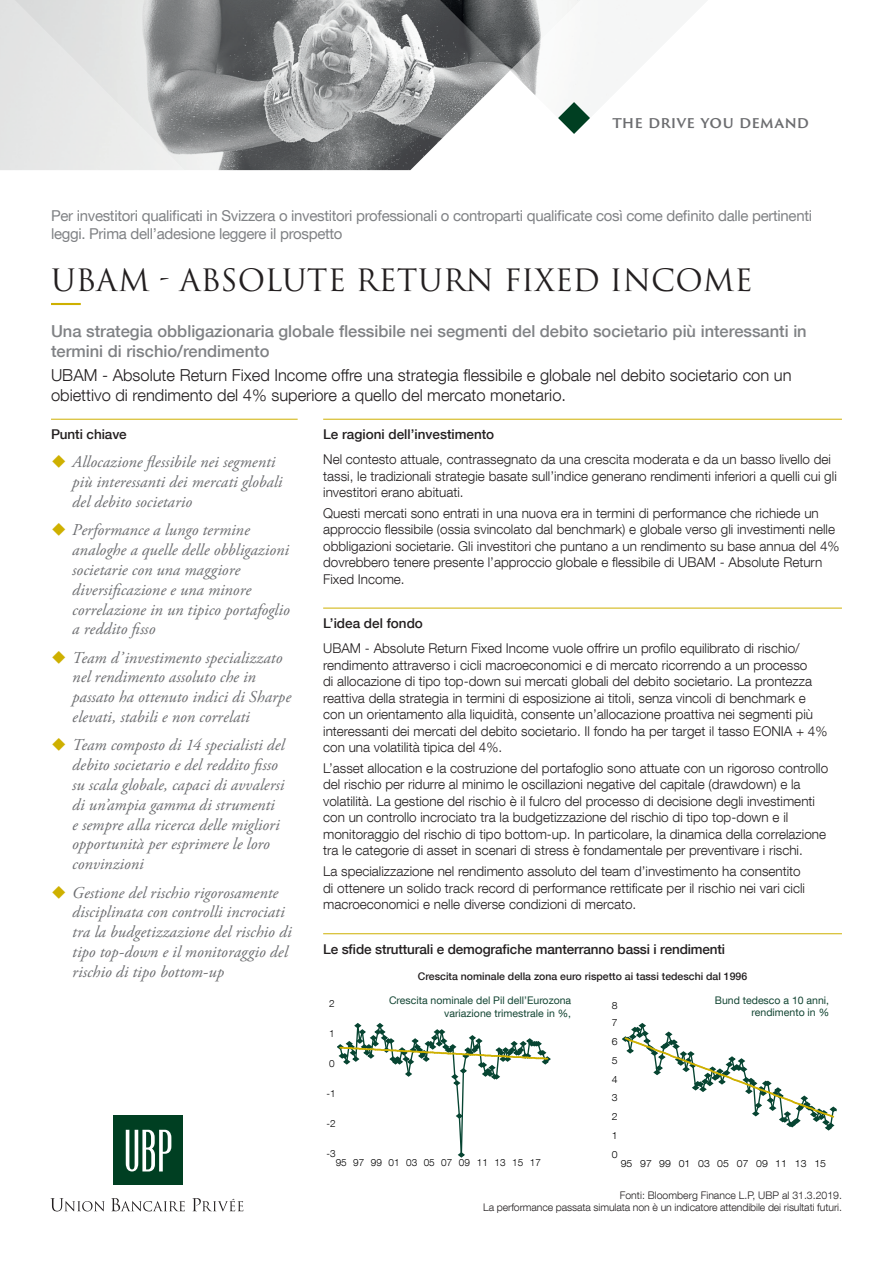
<style>
.page{position:relative;width:893px;height:1263px;background:#fff}
.page>*{position:absolute;margin:0;border:0;box-sizing:border-box;transform-origin:0 0}
.nom_du_fonds{font:30px "Trajan Pro 3";color:#231f20}
.t1{font:italic 16.5px/19.8px "Adobe Garamond Pro";letter-spacing:.005em;color:#6c6d70}
.Texte_Intro{font:300 16.5px/19.8px "Helvetica Neue LT Com";color:#231f20}
.Texte_Intro-2{font:500 16.5px/19.8px "Helvetica Neue LT Com";color:#808285}
.Tagline{font:600 15.45px "Trajan Sans Pro";letter-spacing:.005em;color:#6c6d70}
.t2{font:15px/18px "Helvetica Neue LT Com";letter-spacing:-.02em;color:#808285}
.Texte{font:300 13.5px/16.5px "Helvetica Neue LT Com";color:#231f20}
.Titre_Niv_2{font:500 13.5px "Helvetica Neue LT Com";letter-spacing:-.01em;color:#231f20}
.Sources{font:300 10.5px "Helvetica Neue LT Com";letter-spacing:-.01em;color:#231f20}
.Sources-2{font:10.5px/12.6px "Helvetica Neue LT Com";color:#144634;text-align:right}
.Texte-2{font:500 10.5px "Helvetica Neue LT Com";color:#231f20}
.t3{font:300 9.9px "Helvetica Neue LT Com";letter-spacing:.005em;color:#000001}
.t4{font:300 9.9px "Helvetica Neue LT Com";letter-spacing:.005em;color:#000001;scale:1.06 1}
</style>
<div class="page">
<svg style="left:50px;top:1198px;width:55px;height:13px"></svg>
<svg style="left:111px;top:1198px;width:74px;height:13px"></svg>
<svg style="left:192px;top:1198px;width:51px;height:13px"></svg>
<div style="left:113px;top:1116px;width:70px;height:69px;background:#003f22"></div>
<svg style="left:126px;top:1130px;width:45px;height:41px"></svg>
<hr style="left:51px;top:303px;width:30px;height:2px;background:#ceb000">
<hr style="left:323px;top:419px;width:519px;height:1px;background:#ceb000">
<hr style="left:323px;top:608px;width:519px;height:1px;background:#ceb000">
<hr style="left:51px;top:419px;width:247px;height:1px;background:#ceb000">
<hr style="left:323px;top:933px;width:519px;height:1px;background:#ceb000">
<svg style="left:185px;top:0;width:325px;height:170px;background:#929394"></svg>
<svg style="left:0;top:0;width:185px;height:170px;background:#d6d7d7"></svg>
<svg style="left:510px;top:0;width:142px;height:134px"></svg>
<svg style="left:337px;top:1023px;width:214px;height:134px"></svg>
<svg style="left:622px;top:1023px;width:215px;height:108px"></svg>
<p class="Tagline" style="left:612px;top:111px;width:198px">THE DRIVE YOU DEMAND</p>
<p class="t2" style="left:51px;top:206px;width:763px">Per investitori qualificati in Svizzera o investitori professionali o controparti qualificate così come definito dalle pertinenti leggi. Prima dell’adesione leggere il prospetto</p>
<p class="nom_du_fonds" style="left:51px;top:260px;width:703px">UBAM - ABSOLUTE RETURN FIXED INCOME</p>
<p class="Texte_Intro-2" style="left:51px;top:321px;width:757px">Una strategia obbligazionaria globale flessibile nei segmenti del debito societario più interessanti in termini di rischio/rendimento</p>
<p class="Texte_Intro" style="left:51px;top:365px;width:742px">UBAM - Absolute Return Fixed Income offre una strategia flessibile e globale nel debito societario con un obiettivo di rendimento del 4% superiore a quello del mercato monetario.</p>
<p class="Titre_Niv_2" style="left:323px;top:426px;width:173px">Le ragioni dell’investimento</p>
<p class="Texte" style="left:323px;top:451px;width:515px">Nel contesto attuale, contrassegnato da una crescita moderata e da un basso livello dei tassi, le tradizionali strategie basate sull’indice generano rendimenti inferiori a quelli cui gli investitori erano abituati.</p>
<p class="Texte" style="left:323px;top:505px;width:518px">Questi mercati sono entrati in una nuova era in termini di performance che richiede un approccio flessibile (ossia svincolato dal benchmark) e globale verso gli investimenti nelle obbligazioni societarie. Gli investitori che puntano a un rendimento su base annua del 4% dovrebbero tenere presente l’approccio globale e flessibile di UBAM - Absolute Return Fixed Income.</p>
<p class="Titre_Niv_2" style="left:323px;top:615px;width:101px">L’idea del fondo</p>
<p class="Texte" style="left:323px;top:640px;width:506px">UBAM - Absolute Return Fixed Income vuole offrire un profilo equilibrato di rischio/ rendimento attraverso i cicli macroeconomici e di mercato ricorrendo a un processo<br>di allocazione di tipo top-down sui mercati globali del debito societario. La prontezza reattiva della strategia in termini di esposizione ai titoli, senza vincoli di benchmark e con un orientamento alla liquidità, consente un’allocazione proattiva nei segmenti più interessanti dei mercati del debito societario. Il fondo ha per target il tasso EONIA + 4% con una volatilità tipica del 4%.</p>
<p class="Texte" style="left:323px;top:759px;width:507px">L’asset allocation e la costruzione del portafoglio sono attuate con un rigoroso controllo del rischio per ridurre al minimo le oscillazioni negative del capitale (drawdown) e la volatilità. La gestione del rischio è il fulcro del processo di decisione degli investimenti con un controllo incrociato tra la budgetizzazione del rischio di tipo top-down e il monitoraggio del rischio di tipo bottom-up. In particolare, la dinamica della correlazione tra le categorie di asset in scenari di stress è fondamentale per preventivare i rischi.</p>
<p class="Texte" style="left:323px;top:863px;width:483px">La specializzazione nel rendimento assoluto del team d’investimento ha consentito di ottenere un solido track record di performance rettificate per il rischio nei vari cicli macroeconomici e nelle diverse condizioni di mercato.</p>
<p class="Titre_Niv_2" style="left:51px;top:426px;width:77px">Punti chiave</p>
<p class="t1" style="left:72px;top:453px;width:212px">Allocazione flessibile nei segmenti più interessanti dei mercati globali del debito societario</p>
<p class="t1" style="left:72px;top:521px;width:219px">Performance a lungo termine analoghe a quelle delle obbligazioni societarie con una maggiore diversificazione e una minore correlazione in un tipico portafoglio a reddito fisso</p>
<p class="t1" style="left:72px;top:648px;width:220px">Team d’investimento specializzato nel rendimento assoluto che in passato ha ottenuto indici di Sharpe elevati, stabili e non correlati</p>
<p class="t1" style="left:72px;top:736px;width:214px">Team composto di 14 specialisti del debito societario e del reddito fisso su scala globale, capaci di avvalersi di un’ampia gamma di strumenti<br>e sempre alla ricerca delle migliori opportunità per esprimere le loro convinzioni</p>
<p class="t1" style="left:72px;top:883px;width:221px">Gestione del rischio rigorosamente disciplinata con controlli incrociati tra la budgetizzazione del rischio di tipo top-down e il monitoraggio del rischio di tipo bottom-up</p>
<p class="Titre_Niv_2" style="left:323px;top:941px;width:403px">Le sfide strutturali e demografiche manterranno bassi i rendimenti</p>
<p class="Texte-2" style="left:418px;top:970px;width:331px">Crescita nominale della zona euro rispetto ai tassi tedeschi dal 1996</p>
<p class="t3" style="left:329px;top:998px;width:7px">2</p>
<p class="t3" style="left:329px;top:1027px;width:7px">1</p>
<p class="t3" style="left:329px;top:1058px;width:7px">0</p>
<p class="t3" style="left:327px;top:1087px;width:11px">-1</p>
<p class="t3" style="left:327px;top:1118px;width:11px">-2</p>
<p class="Sources-2" style="left:389px;top:994px;width:184px">Crescita nominale del Pil dell’Eurozona variazione trimestrale in %,</p>
<p class="Sources-2" style="left:715px;top:993px;width:116px">Bund tedesco a 10 anni, rendimento in %</p>
<p class="t4" style="left:612px;top:999px;width:7px">8</p>
<p class="t4" style="left:612px;top:1017px;width:7px">7</p>
<p class="t4" style="left:612px;top:1036px;width:7px">6</p>
<p class="t4" style="left:612px;top:1054px;width:7px">5</p>
<p class="t4" style="left:612px;top:1073px;width:7px">4</p>
<p class="t4" style="left:612px;top:1092px;width:7px">3</p>
<p class="t4" style="left:612px;top:1111px;width:7px">2</p>
<p class="t4" style="left:612px;top:1129px;width:7px">1</p>
<p class="t3" style="left:327px;top:1148px;width:11px">-3</p>
<p class="t3" style="left:336px;top:1157px;width:207px">95 97 99 01 03 05 07 09 11 13 15 17</p>
<p class="t4" style="left:612px;top:1148px;width:7px">0</p>
<p class="t4" style="left:621px;top:1157px;width:195px">95 97 99 01 03 05 07 09 11 13 15</p>
<p class="Sources" style="left:620px;top:1188px;width:224px">Fonti: Bloomberg Finance L.P, UBP al 31.3.2019.</p>
<p class="Sources" style="left:483px;top:1201px;width:360px">La performance passata simulata non è un indicatore attendibile dei risultati futuri.</p>
</div>
